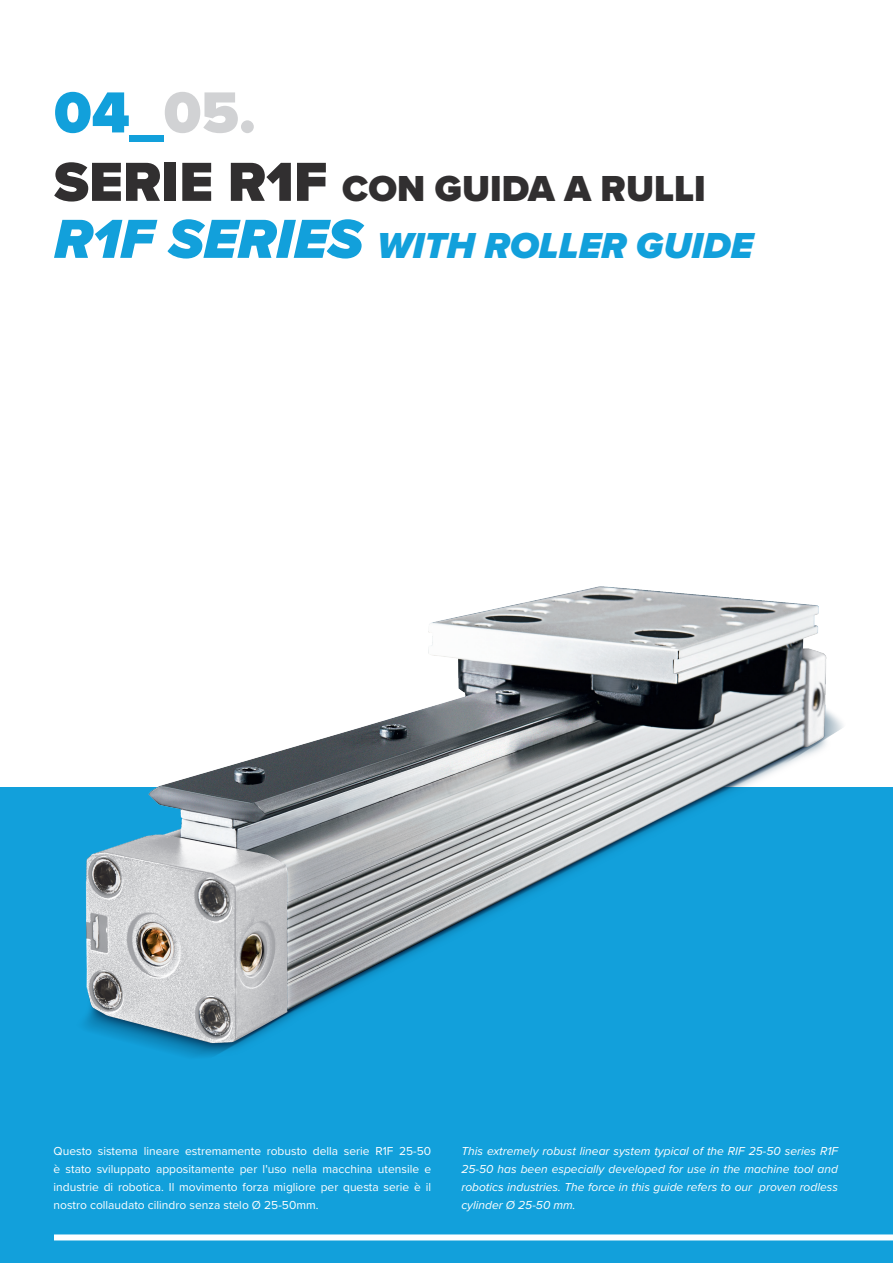
<style>
.page{position:relative;width:893px;height:1263px;background:#fff}
.page>*{position:absolute;margin:0;border:0;box-sizing:border-box;transform-origin:0 0}
.Numeri_titoli{font:900 60px "Proxima Nova";color:#12a0db}
.Titolo_BIG_ITA{font:italic 900 37.5px "Proxima Nova";color:#12a0db}
.Titolo_BIG_ITA-2{font:900 37.5px "Proxima Nova";color:#312f30}
.Cornice_piena_ITA{font:12px/18px "Proxima Nova";color:#fff;text-align:justify}
.Cornice_piena_ENG{font:italic 12px/18px "Proxima Nova";color:#fff;text-align:justify}
.s1{color:#d1d2d4}
.s2{font-size:57px}
</style>
<div class="page">
<div style="left:0;top:787px;width:893px;height:476px;background:#12a0db"></div>
<img style="left:84px;top:586px;width:759px;height:471px">
<div style="left:54px;top:1234px;width:839px;height:6px;background:#fff"></div>
<p class="Numeri_titoli" style="left:54px;top:68px;width:203px">04_<span class="s1">05.</span></p>
<p class="Titolo_BIG_ITA-2" style="left:54px;top:160px;width:653px"><span class="s2">SERIE R1F</span> CON GUIDA A RULLI</p>
<p class="Titolo_BIG_ITA" style="left:54px;top:217px;width:701px"><span class="s2">R1F SERIES</span> WITH ROLLER GUIDE</p>
<p class="Cornice_piena_ITA" style="left:54px;top:1141px;width:379px">Questo sistema lineare estremamente robusto della serie R1F 25-50 è stato sviluppato appositamente per l'uso nella macchina utensile e industrie di robotica. Il movimento forza migliore per questa serie è il nostro collaudato cilindro senza stelo Ø 25-50mm.</p>
<p class="Cornice_piena_ENG" style="left:461px;top:1141px;width:378px">This extremely robust linear system typical of the RIF 25-50 series R1F 25-50 has been especially developed for use in the machine tool and robotics industries. The force in this guide refers to our proven rodless cylinder Ø 25-50 mm.</p>
</div>
